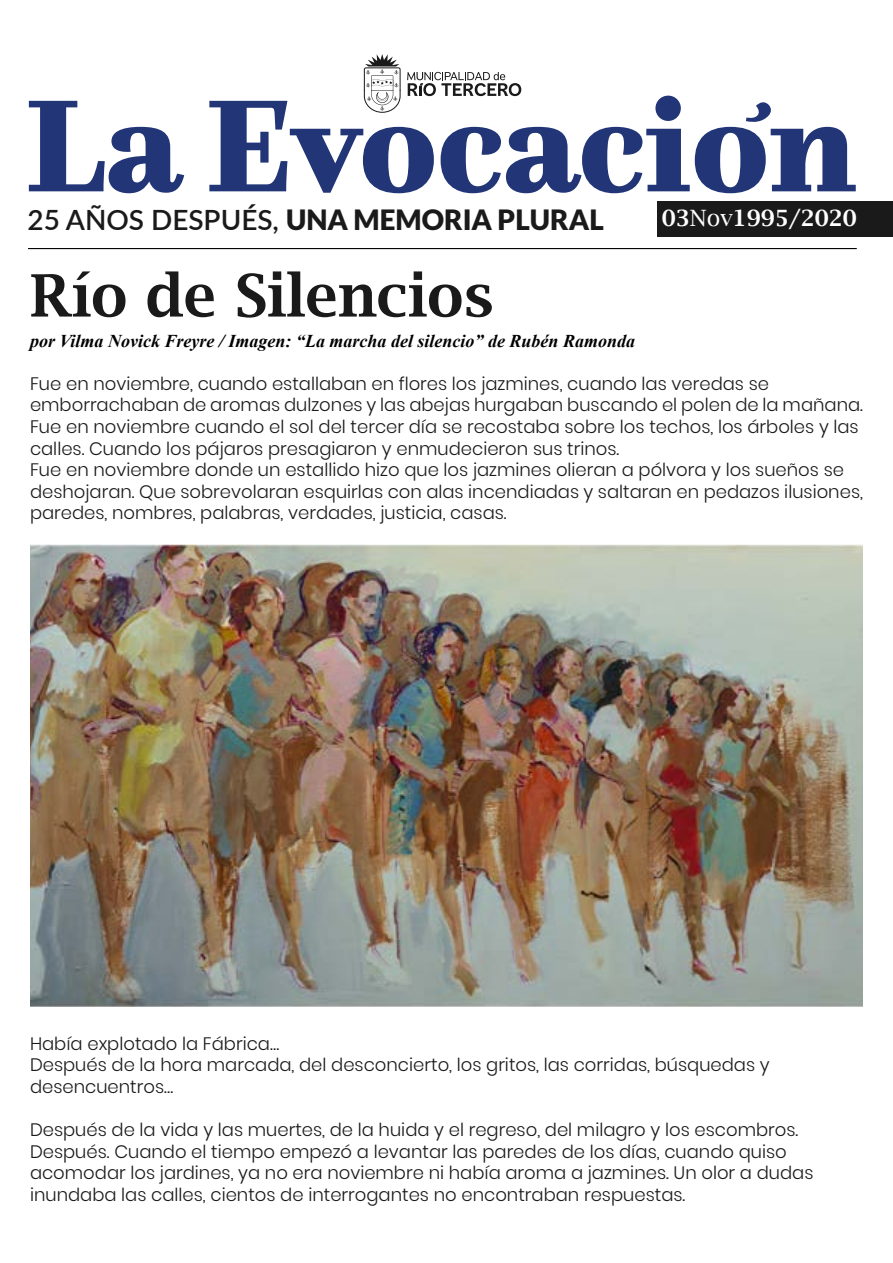
<style>
.page{position:relative;width:893px;height:1263px;background:#fff}
.page>*{position:absolute;margin:0;border:0;box-sizing:border-box;transform-origin:0 0}
.t1{font:900 136.95px "FONTSPRINGDEMO Questa";color:#213577}
.t2{font:600 58.5px "Lucida Bright";color:#1a1a1a}
.t3{font:900 27.9px "Lato";color:#1a1a1a}
.t4{font:600 22.5px "Lucida Bright";color:#fff}
.t5{font:300 18px/21.6px "Poppins";color:#1a1a1a}
.t6{font:italic 700 18px "Times New Roman";color:#000}
.s1{font-weight:600}
.s2{font-weight:400}
</style>
<div class="page">
<div style="left:657px;top:201px;width:236px;height:36px;background:#1a1a1a"></div>
<svg style="left:746px;top:102px;width:25px;height:20px"></svg>
<hr style="left:28px;top:248px;width:829px;height:1px;background:#000">
<svg style="left:364px;top:54px;width:37px;height:59px"></svg>
<svg style="left:407px;top:72px;width:114px;height:24px"></svg>
<img style="left:30px;top:545px;width:833px;height:461px">
<h1 class="t1" style="left:25px;top:91px;width:833px">La Evocacion</h1>
<h3 class="t3" style="left:27px;top:204px;width:578px"><span class="s1">25 AÑOS DESPUÉS,</span> UNA MEMORIA PLURAL</h3>
<p class="t4" style="left:662px;top:205px;width:197px">03<span class="s2">Nov</span>1995/2020</p>
<h2 class="t2" style="left:30px;top:262px;width:465px">Río de Silencios</h2>
<p class="t6" style="left:30px;top:328px;width:607px">por Vilma Novick Freyre / Imagen: “La marcha del silencio” de Rubén Ramonda</p>
<p class="t5" style="left:30px;top:373px;width:834px">Fue en noviembre, cuando estallaban en flores los jazmines, cuando las veredas se emborrachaban de aromas dulzones y las abejas hurgaban buscando el polen de la mañana.<br>Fue en noviembre cuando el sol del tercer día se recostaba sobre los techos, los árboles y las calles. Cuando los pájaros presagiaron y enmudecieron sus trinos.<br>Fue en noviembre donde un estallido hizo que los jazmines olieran a pólvora y los sueños se deshojaran. Que sobrevolaran esquirlas con alas incendiadas y saltaran en pedazos ilusiones, paredes, nombres, palabras, verdades, justicia, casas.</p>
<p class="t5" style="left:30px;top:1033px;width:741px">Había explotado la Fábrica…<br>Después de la hora marcada, del desconcierto, los gritos, las corridas, búsquedas y desencuentros…</p>
<p class="t5" style="left:30px;top:1119px;width:785px">Después de la vida y las muertes, de la huida y el regreso, del milagro y los escombros.<br>Después. Cuando el tiempo empezó a levantar las paredes de los días, cuando quiso acomodar los jardines, ya no era noviembre ni había aroma a jazmines. Un olor a dudas inundaba las calles, cientos de interrogantes no encontraban respuestas.</p>
</div>
